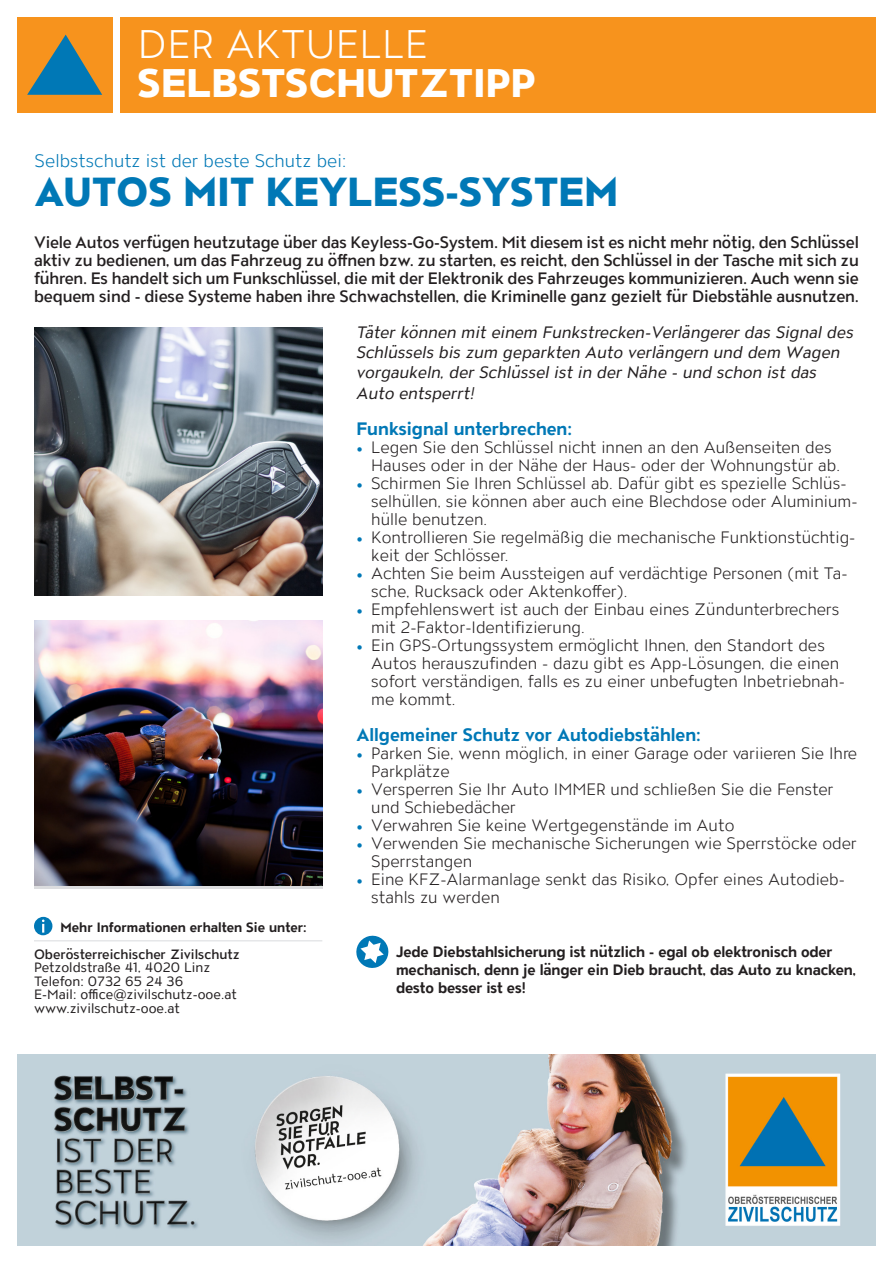
<style>
.page{position:relative;width:893px;height:1263px;background:#fff}
.page>*{position:absolute;margin:0;border:0;box-sizing:border-box;transform-origin:0 0}
.t1{font:800 40.5px "ATC Overlook";letter-spacing:.01em;color:#0078b6}
.t2{font:800 39.9px "ATC Overlook";letter-spacing:.01em;color:#fff}
.t3{font:300 39.9px "ATC Overlook";letter-spacing:.01em;color:#fff}
.t4{font:700 18px "ATC Overlook";color:#0078b6}
.t5{font:300 18px "ATC Overlook";color:#0078b6}
.t6{font:300 16.5px/18px "ATC Overlook";color:#231f20}
.t7{font:500 16.5px/18px "ATC Overlook";letter-spacing:-.01em;color:#231f20;text-align:justify}
.t8{font:italic 16.5px/19.8px "ATC Overlook";color:#231f20}
.t9{font:700 15px/18px "ATC Overlook";letter-spacing:-.01em;color:#231f20}
.t10{font:13.5px/13.5px "ATC Overlook";color:#231f20}
.t11{font:700 13.5px "ATC Overlook";color:#231f20}
.t12{font:500 13.5px "ATC Overlook";color:#231f20}
.s1{font-family:"Minion Pro";font-weight:400;color:#0078b6}
</style>
<div class="page">
<div style="left:120px;top:17px;width:756px;height:95px;background:#f7931d"></div>
<div style="left:17px;top:17px;width:95px;height:95px;background:#f7931d"></div>
<svg style="left:27px;top:35px;width:75px;height:60px"></svg>
<img style="left:17px;top:1054px;width:859px;height:191px">
<svg style="left:356px;top:935px;width:33px;height:33px"></svg>
<hr style="left:34px;top:940px;width:288px;height:1px;background:#e6e7e9">
<img style="left:34px;top:327px;width:288px;height:268px">
<div style="left:34px;top:917px;width:19px;height:18px;background:#0078b6;border-radius:50%"></div>
<svg style="left:42px;top:919px;width:3px;height:13px"></svg>
<img style="left:34px;top:620px;width:288px;height:266px">
<h2 class="t3" style="left:138px;top:22px;width:291px">DER AKTUELLE</h2>
<h2 class="t2" style="left:138px;top:60px;width:399px">SELBSTSCHUTZTIPP</h2>
<p class="t5" style="left:35px;top:151px;width:313px">Selbstschutz ist der beste Schutz bei:</p>
<h1 class="t1" style="left:35px;top:169px;width:585px">AUTOS MIT KEYLESS-SYSTEM</h1>
<p class="t7" style="left:34px;top:234px;width:826px">Viele Autos verfügen heutzutage über das Keyless-Go-System. Mit diesem ist es nicht mehr nötig, den Schlüssel aktiv zu bedienen, um das Fahrzeug zu öffnen bzw. zu starten, es reicht, den Schlüssel in der Tasche mit sich zu führen. Es handelt sich um Funkschlüssel, die mit der Elektronik des Fahrzeuges kommunizieren. Auch wenn sie bequem sind - diese Systeme haben ihre Schwachstellen, die Kriminelle ganz gezielt für Diebstähle ausnutzen.</p>
<p class="t11" style="left:60px;top:919px;width:248px">Mehr Informationen erhalten Sie unter:</p>
<p class="t12" style="left:34px;top:946px;width:207px">Oberösterreichischer Zivilschutz</p>
<p class="t10" style="left:34px;top:961px;width:204px">Petzoldstraße 41, 4020 Linz<br>Telefon: 0732 65 24 36<br>E-Mail: office@zivilschutz-ooe.at www.zivilschutz-ooe.at</p>
<p class="t8" style="left:356px;top:323px;width:499px">Täter können mit einem Funkstrecken-Verlängerer das Signal des<br>Schlüssels bis zum geparkten Auto verlängern und dem Wagen vorgaukeln, der Schlüssel ist in der Nähe - und schon ist das</p>
<p class="t8" style="left:356px;top:384px;width:120px">Auto entsperrt!</p>
<p class="t4" style="left:356px;top:419px;width:217px">Funksignal unterbrechen:</p>
<p class="t6" style="left:371px;top:439px;width:470px;text-indent:-15px"><span class="s1">•</span> Legen Sie den Schlüssel nicht innen an den Außenseiten des<br>Hauses oder in der Nähe der Haus- oder der Wohnungstür ab.</p>
<p class="t6" style="left:371px;top:475px;width:488px;text-indent:-15px"><span class="s1">•</span> Schirmen Sie Ihren Schlüssel ab. Dafür gibt es spezielle Schlüs&shy;selhüllen, sie können aber auch eine Blechdose oder Aluminium&shy;hülle benutzen.</p>
<p class="t6" style="left:371px;top:529px;width:486px;text-indent:-15px"><span class="s1">•</span> Kontrollieren Sie regelmäßig die mechanische Funktionstüchtig&shy;keit der Schlösser.</p>
<p class="t6" style="left:371px;top:565px;width:478px;text-indent:-15px"><span class="s1">•</span> Achten Sie beim Aussteigen auf verdächtige Personen (mit Ta&shy;sche, Rucksack oder Aktenkoffer).</p>
<p class="t6" style="left:371px;top:601px;width:470px;text-indent:-15px"><span class="s1">•</span> Empfehlenswert ist auch der Einbau eines Zündunterbrechers mit 2-Faktor-Identifizierung.</p>
<p class="t6" style="left:371px;top:637px;width:475px;text-indent:-15px"><span class="s1">•</span> Ein GPS-Ortungssystem ermöglicht Ihnen, den Standort des Autos herauszufinden - dazu gibt es App-Lösungen, die einen sofort verständigen, falls es zu einer unbefugten Inbetriebnah&shy;me kommt.</p>
<p class="t4" style="left:356px;top:725px;width:346px">Allgemeiner Schutz vor Autodiebstählen:</p>
<p class="t6" style="left:371px;top:745px;width:488px;text-indent:-15px"><span class="s1">•</span> Parken Sie, wenn möglich, in einer Garage oder variieren Sie Ihre<br>Parkplätze</p>
<p class="t6" style="left:371px;top:781px;width:464px;text-indent:-15px"><span class="s1">•</span> Versperren Sie Ihr Auto IMMER und schließen Sie die Fenster und Schiebedächer</p>
<p class="t6" style="left:356px;top:817px;width:380px"><span class="s1">•</span> Verwahren Sie keine Wertgegenstände im Auto</p>
<p class="t6" style="left:371px;top:835px;width:487px;text-indent:-15px"><span class="s1">•</span> Verwenden Sie mechanische Sicherungen wie Sperrstöcke oder<br>Sperrstangen</p>
<p class="t6" style="left:371px;top:871px;width:475px;text-indent:-15px"><span class="s1">•</span> Eine KFZ-Alarmanlage senkt das Risiko, Opfer eines Autodieb&shy;stahls zu werden</p>
<p class="t9" style="left:396px;top:944px;width:461px">Jede Diebstahlsicherung ist nützlich - egal ob elektronisch oder mechanisch, denn je länger ein Dieb braucht, das Auto zu knacken, desto besser ist es!</p>
</div>
